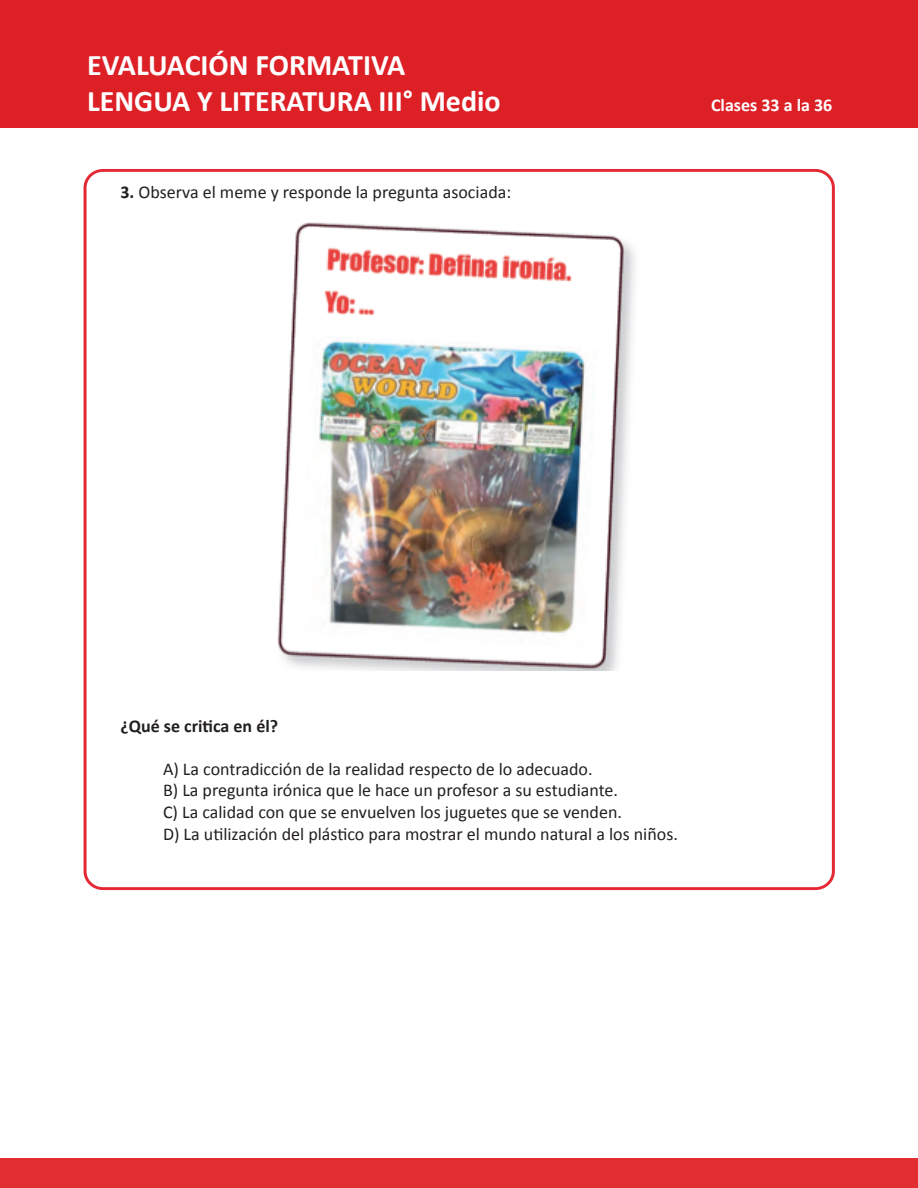
<style>
.page{position:relative;width:918px;height:1188px;background:#fff}
.page>*{position:absolute;margin:0;border:0;box-sizing:border-box;transform-origin:0 0}
.t1{font:700 30px "Calibri";color:#fff}
.t2{font:18px "Calibri";color:#231f20}
.t3{font:700 18px "Calibri";color:#231f20}
.t4{font:700 18px "Calibri";color:#fff}
.s1{font-weight:700}
</style>
<div class="page">
<div style="left:0;top:1158px;width:918px;height:30px;background:#e22e31"></div>
<div style="left:0;top:0;width:918px;height:127px;background:#dd2026"></div>
<div style="left:84px;top:169px;width:751px;height:721px;border:3px solid #e52934;border-radius:18px"></div>
<img style="left:277px;top:223px;width:358px;height:447px">
<p class="t1" style="left:87px;top:44px;width:320px">EVALUACIÓN FORMATIVA</p>
<p class="t1" style="left:87px;top:80px;width:415px">LENGUA Y LITERATURA III° Medio</p>
<p class="t4" style="left:711px;top:93px;width:123px">Clases 33 a la 36</p>
<p class="t2" style="left:121px;top:181px;width:392px"><span class="s1">3.</span> Observa el meme y responde la pregunta asociada:</p>
<p class="t3" style="left:121px;top:713px;width:159px">¿Qué se critica en él?</p>
<p class="t2" style="left:163px;top:758px;width:431px">A) La contradicción de la realidad respecto de lo adecuado.</p>
<p class="t2" style="left:163px;top:779px;width:457px">B) La pregunta irónica que le hace un profesor a su estudiante.</p>
<p class="t2" style="left:163px;top:801px;width:461px">C) La calidad con que se envuelven los juguetes que se venden.</p>
<p class="t2" style="left:163px;top:822px;width:516px">D) La utilización del plástico para mostrar el mundo natural a los niños.</p>
</div>
